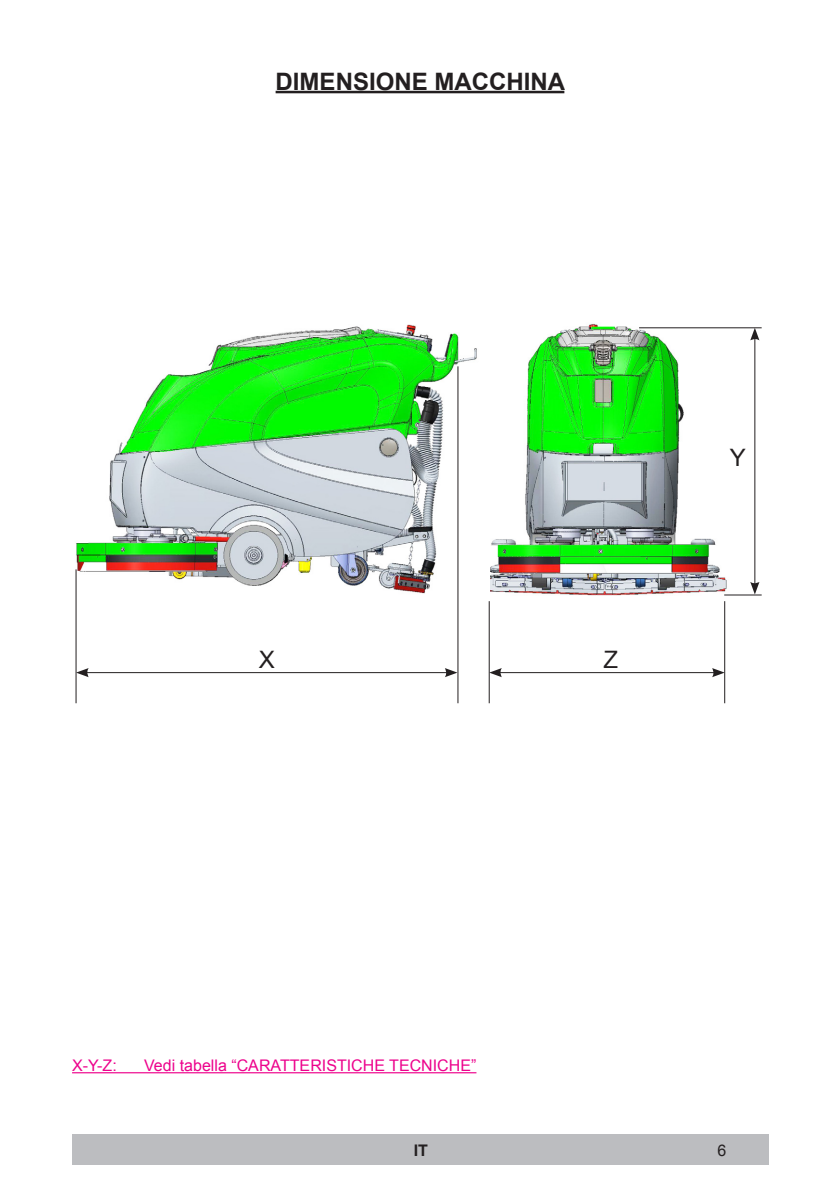
<style>
.page{position:relative;width:840px;height:1191px;background:#fff}
.page>*{position:absolute;margin:0;border:0;box-sizing:border-box;transform-origin:0 0}
.Capitolo{font:700 24px "Arial";color:#231f20}
.t1{font:24px "Arial";color:#231f20}
.Testo{font:16px "Arial";color:#ed028c}
.t2{font:700 16px "Arial";color:#231f20}
.Testo-2{font:16px "Arial";color:#231f20}
</style>
<div class="page">
<div style="left:73px;top:1134px;width:695px;height:30px;background:#bcbdc0"></div>
<hr style="left:72px;top:1072px;width:404px;height:1px;background:#ed028c">
<hr style="left:275px;top:91px;width:289px;height:2px;background:#231f20">
<img style="left:489px;top:323px;width:253px;height:284px">
<img style="left:76px;top:324px;width:401px;height:283px">
<hr style="left:75px;top:569px;width:1px;height:134px;background:#231f20">
<hr style="left:457px;top:366px;width:1px;height:337px;background:#231f20">
<hr style="left:488px;top:601px;width:1px;height:102px;background:#231f20">
<hr style="left:723px;top:601px;width:1px;height:102px;background:#231f20">
<hr style="left:85px;top:672px;width:362px;height:1px;background:#231f20">
<svg style="left:76px;top:668px;width:13px;height:9px"></svg>
<svg style="left:444px;top:668px;width:13px;height:9px"></svg>
<hr style="left:498px;top:672px;width:216px;height:1px;background:#231f20">
<svg style="left:489px;top:668px;width:12px;height:9px"></svg>
<svg style="left:711px;top:668px;width:13px;height:9px"></svg>
<hr style="left:638px;top:327px;width:123px;height:1px;background:#231f20">
<hr style="left:723px;top:594px;width:38px;height:1px;background:#231f20">
<hr style="left:754px;top:337px;width:1px;height:248px;background:#231f20">
<svg style="left:749px;top:328px;width:10px;height:12px"></svg>
<svg style="left:750px;top:582px;width:9px;height:12px"></svg>
<p class="Capitolo" style="left:275px;top:65px;width:291px">DIMENSIONE MACCHINA</p>
<p class="t1" style="left:258px;top:644px;width:18px">X</p>
<p class="t1" style="left:603px;top:644px;width:16px">Z</p>
<p class="t1" style="left:729px;top:442px;width:18px">Y</p>
<p class="Testo" style="left:72px;top:1055px;width:46px">X-Y-Z:</p>
<p class="Testo" style="left:144px;top:1055px;width:333px">Vedi tabella “CARATTERISTICHE TECNICHE”</p>
<p class="t2" style="left:413px;top:1139px;width:16px">IT</p>
<p class="Testo-2" style="left:717px;top:1139px;width:10px">6</p>
</div>
